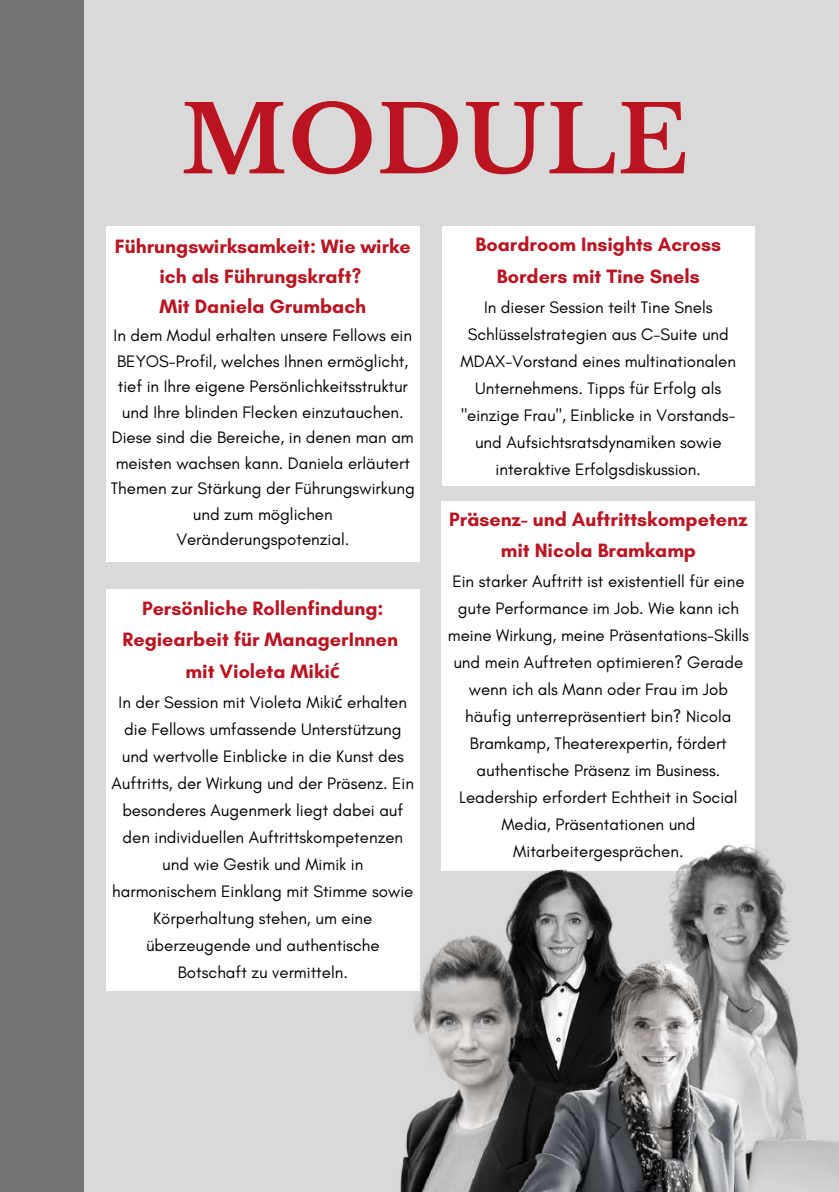
<style>
.page{position:relative;width:839px;height:1192px;background:#fff}
.page>*{position:absolute;margin:0;border:0;box-sizing:border-box;transform-origin:0 0}
.t1{font:700 92.6px "Libre Baskerville";letter-spacing:.015em;color:#ba1421}
.t2{font:700 19.8px/31.4px "Glacial Indifference";color:#ba1421;text-align:center}
.t3{font:16.8px/27px "Glacial Indifference";color:#000;text-align:center}
.s1{font-family:"Noto Sans"}
</style>
<div class="page">
<div style="left:0;top:0;width:838px;height:1190px;background:#d9d9d9"></div>
<div style="left:0;top:0;width:84px;height:1191px;background:#737373"></div>
<div style="left:106px;top:226px;width:313px;height:335px;background:#fff"></div>
<div style="left:441px;top:226px;width:314px;height:260px;background:#fff"></div>
<div style="left:106px;top:589px;width:313px;height:401px;background:#fff"></div>
<div style="left:442px;top:500px;width:313px;height:370px;background:#fff"></div>
<img style="left:419px;top:849px;width:142px;height:77px">
<img style="left:311px;top:926px;width:201px;height:265px">
<img style="left:561px;top:844px;width:228px;height:82px">
<img style="left:512px;top:926px;width:326px;height:265px">
<h1 class="t1" style="left:181px;top:83px;width:509px">MODULE</h1>
<p class="t2" style="left:115px;top:231px;width:297px;line-height:30px">Führungswirksamkeit: Wie wirke ich als Führungskraft?<br>Mit Daniela Grumbach</p>
<p class="t3" style="left:111px;top:322px;width:305px;line-height:25.4px">In dem Modul erhalten unsere Fellows ein BEYOS-Profil, welches Ihnen ermöglicht, tief in Ihre eigene Persönlichkeitsstruktur und Ihre blinden Flecken einzutauchen.<br>Diese sind die Bereiche, in denen man am meisten wachsen kann. Daniela erläutert Themen zur Stärkung der Führungswirkung und zum möglichen Veränderungspotenzial.</p>
<p class="t2" style="left:122px;top:592px;width:277px">Persönliche Rollenfindung:<br>Regiearbeit für ManagerInnen mit Violeta Miki<span class="s1">ć</span></p>
<p class="t3" style="left:111px;top:688px;width:304px">In der Session mit Violeta Miki<span class="s1">ć</span> erhalten die Fellows umfassende Unterstützung und wertvolle Einblicke in die Kunst des Auftritts, der Wirkung und der Präsenz. Ein besonderes Augenmerk liegt dabei auf den individuellen Auftrittskompetenzen und wie Gestik und Mimik in harmonischem Einklang mit Stimme sowie Körperhaltung stehen, um eine überzeugende und authentische Botschaft zu vermitteln.</p>
<p class="t2" style="left:475px;top:228px;width:247px">Boardroom Insights Across<br>Borders mit Tine Snels</p>
<p class="t3" style="left:460px;top:293px;width:277px">In dieser Session teilt Tine Snels Schlüsselstrategien aus C-Suite und MDAX-Vorstand eines multinationalen Unternehmens. Tipps für Erfolg als "einzige Frau", Einblicke in Vorstands&shy;und Aufsichtsratsdynamiken sowie interaktive Erfolgsdiskussion.</p>
<p class="t2" style="left:449px;top:503px;width:300px">Präsenz- und Auftrittskompetenz mit Nicola Bramkamp</p>
<p class="t3" style="left:448px;top:568px;width:302px">Ein starker Auftritt ist existentiell für eine gute Performance im Job. Wie kann ich meine Wirkung, meine Präsentations-Skills und mein Auftreten optimieren? Gerade wenn ich als Mann oder Frau im Job häufig unterrepräsentiert bin? Nicola Bramkamp, Theaterexpertin, fördert authentische Präsenz im Business.<br>Leadership erfordert Echtheit in Social Media, Präsentationen und Mitarbeitergesprächen.</p>
</div>
